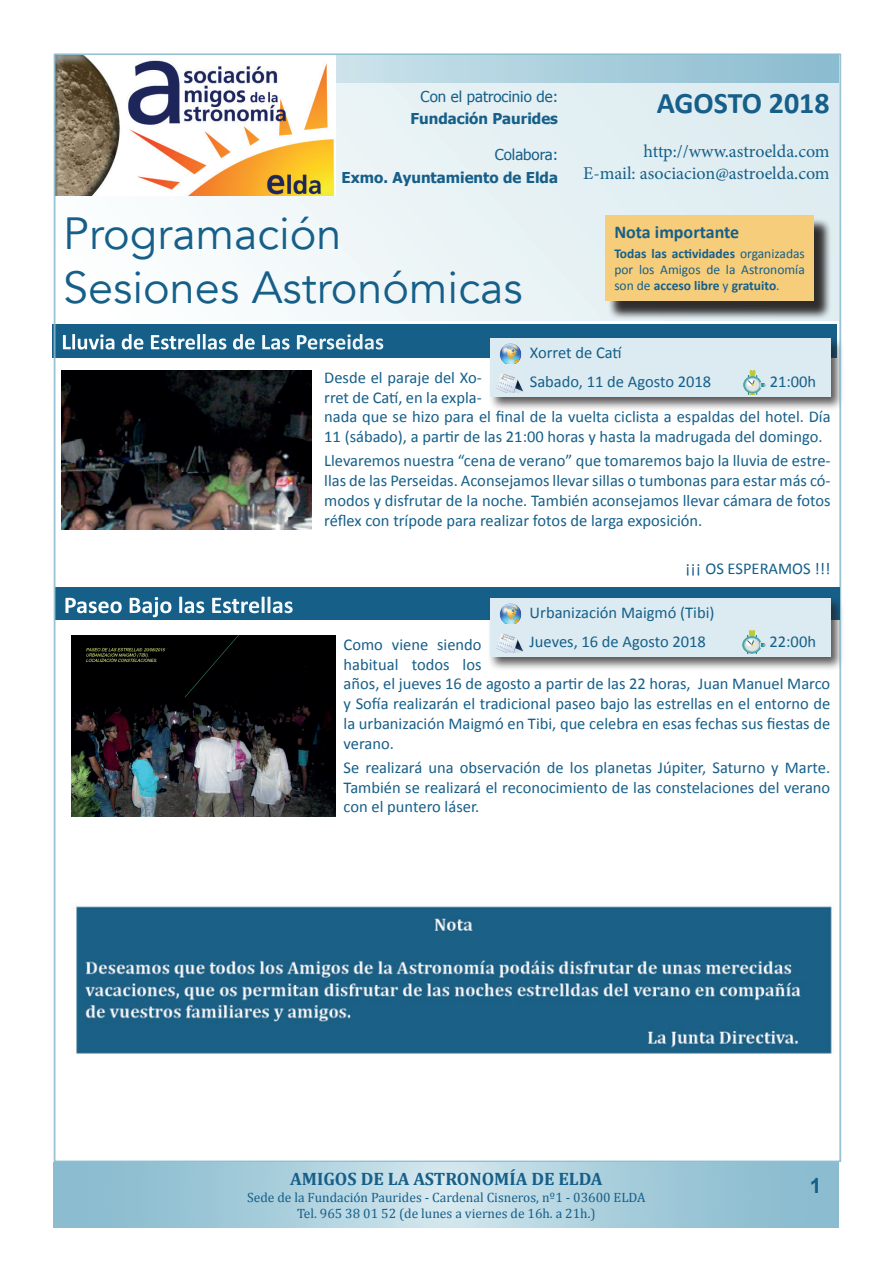
<style>
.page{position:relative;width:893px;height:1263px;background:#fff}
.page>*{position:absolute;margin:0;border:0;box-sizing:border-box;transform-origin:0 0}
.t1{font:45px/54px "Avenir";color:#165f89}
.t2{font:700 30px "Calibri";color:#165f89}
.t3{font:700 24px "Calibri";color:#fff}
.t4{font:700 22.5px "Calibri";color:#fff}
.t5{font:700 21px "Arial";color:#165f89}
.t6{font:18px/21.6px "Minion Pro";color:#165f89;text-align:right}
.t7{font:700 18px "Calibri";color:#165f89}
.t8{font:700 18px "Cambria";color:#165f89}
.t9{font:16.5px/19.8px "Calibri";color:#165f89}
.t10{font:700 15px "Tahoma";color:#165f89}
.t11{font:15px "Tahoma";color:#165f89}
.t12{font:13.5px/16.2px "Cambria";color:#165f89;text-align:center}
.t13{font:13.5px/16.2px "Calibri";color:#165f89;text-align:justify}
.t14{font:12px/14.4px "Avenir";color:#165f89;text-align:justify}
.s1{font-weight:900}
.s2{font-weight:700}
</style>
<div class="page">
<div style="left:53px;top:324px;width:784px;height:34px;background:#165f89"></div>
<div style="left:55px;top:82px;width:783px;height:238px;background:linear-gradient(to right,#fdfefe,#daeaef)"></div>
<svg style="left:336px;top:56px;width:502px;height:26px;background:#aacedc"></svg>
<img style="left:57px;top:56px;width:279px;height:140px">
<svg style="left:54px;top:1162px;width:785px;height:65px;background:#a7cddb"></svg>
<div style="left:55px;top:587px;width:785px;height:33px;background:#165f89"></div>
<div style="left:488px;top:596px;width:356px;height:75px;background:#231f20;opacity:.75"></div>
<div style="left:490px;top:598px;width:340px;height:59px;background:#dcebf1"></div>
<img style="left:499px;top:603px;width:23px;height:21px">
<img style="left:496px;top:633px;width:27px;height:19px">
<img style="left:743px;top:630px;width:23px;height:24px">
<img style="left:71px;top:636px;width:264px;height:181px">
<div style="left:488px;top:336px;width:357px;height:75px;background:#231f20;opacity:.75"></div>
<div style="left:490px;top:339px;width:340px;height:58px;background:#dcebf1"></div>
<img style="left:499px;top:343px;width:23px;height:21px">
<img style="left:496px;top:373px;width:27px;height:20px">
<img style="left:743px;top:370px;width:23px;height:24px">
<div style="left:608px;top:218px;width:224px;height:101px;background:#231f20;opacity:.75"></div>
<div style="left:606px;top:215px;width:207px;height:86px;background:#f6cd7b"></div>
<img style="left:61px;top:370px;width:250px;height:160px">
<img style="left:71px;top:906px;width:761px;height:148px">
<p class="t11" style="left:421px;top:87px;width:139px">Con el patrocinio de:</p>
<p class="t10" style="left:410px;top:108px;width:149px">Fundación Paurides</p>
<p class="t11" style="left:495px;top:145px;width:65px">Colabora:</p>
<p class="t10" style="left:342px;top:167px;width:218px">Exmo. Ayuntamiento de Elda</p>
<h1 class="t1" style="left:63px;top:208px;width:461px">Programación<br>Sesiones Astronómicas</h1>
<h2 class="t2" style="left:657px;top:85px;width:175px">AGOSTO 2018</h2>
<p class="t6" style="left:583px;top:141px;width:248px">http://www.astroelda.com<br>E-mail: asociacion@astroelda.com</p>
<p class="t7" style="left:646px;top:220px;width:126px">Nota importante</p>
<p class="t14" style="left:614px;top:245px;width:192px"><span class="s1">Todas las actividades</span> organizadas por los Amigos de la Astronomía son de <span class="s1">acceso libre</span> y <span class="s1">gratuito</span>.</p>
<p class="t7" style="left:614px;top:220px;width:126px">Nota importante</p>
<p class="t13" style="left:614px;top:245px;width:192px"><span class="s2">Todas las actividades</span> organizadas por los Amigos de la Astronomía son de <span class="s2">acceso libre</span> y <span class="s2">gratuito</span>.</p>
<h3 class="t4" style="left:61px;top:328px;width:324px">Lluvia de Estrellas de Las Perseidas</h3>
<p class="t9" style="left:530px;top:341px;width:94px">Xorret de Catí</p>
<h3 class="t3" style="left:64px;top:590px;width:231px">Paseo Bajo las Estrellas</h3>
<p class="t9" style="left:324px;top:367px;width:508px">Desde el paraje del Xo-<br>rret de Catí, en la expla-<br>nada que se hizo para el final de la vuelta ciclista a espaldas del hotel. Día 11 (sábado), a partir de las 21:00 horas y hasta la madrugada del domingo.</p>
<p class="t9" style="left:324px;top:450px;width:508px;text-align:justify">Llevaremos nuestra “cena de verano” que tomaremos bajo la lluvia de estre&shy;llas de las Perseidas. Aconsejamos llevar sillas o tumbonas para estar más có&shy;modos y disfrutar de la noche. También aconsejamos llevar cámara de fotos réflex con trípode para realizar fotos de larga exposición.</p>
<p class="t9" style="left:685px;top:558px;width:147px">¡¡¡ OS ESPERAMOS !!!</p>
<p class="t9" style="left:770px;top:371px;width:48px">21:00h</p>
<p class="t9" style="left:530px;top:371px;width:183px">Sabado, 11 de Agosto 2018</p>
<p class="t9" style="left:530px;top:601px;width:186px">Urbanización Maigmó (Tibi)</p>
<p class="t9" style="left:769px;top:631px;width:48px">22:00h</p>
<p class="t9" style="left:530px;top:631px;width:178px">Jueves, 16 de Agosto 2018</p>
<p class="t9" style="left:344px;top:634px;width:488px">Como viene siendo<br>habitual todos los<br>años, el jueves 16 de agosto a partir de las 22 horas, Juan Manuel Marco y Sofía realizarán el tradicional paseo bajo las estrellas en el entorno de la urbanización Maigmó en Tibi, que celebra en esas fechas sus fiestas de verano.</p>
<p class="t9" style="left:344px;top:757px;width:488px;text-align:justify">Se realizará una observación de los planetas Júpiter, Saturno y Marte.<br>También se realizará el reconocimiento de las constelaciones del verano con el puntero láser.</p>
<p class="t8" style="left:290px;top:1168px;width:314px">AMIGOS DE LA ASTRONOMÍA DE ELDA</p>
<p class="t12" style="left:247px;top:1189px;width:400px">Sede de la Fundación Paurides - Cardenal Cisneros, nº1 - 03600 ELDA<br>Tel. 965 38 01 52 (de lunes a viernes de 16h. a 21h.)</p>
<p class="t5" style="left:810px;top:1172px;width:13px">1</p>
</div>
